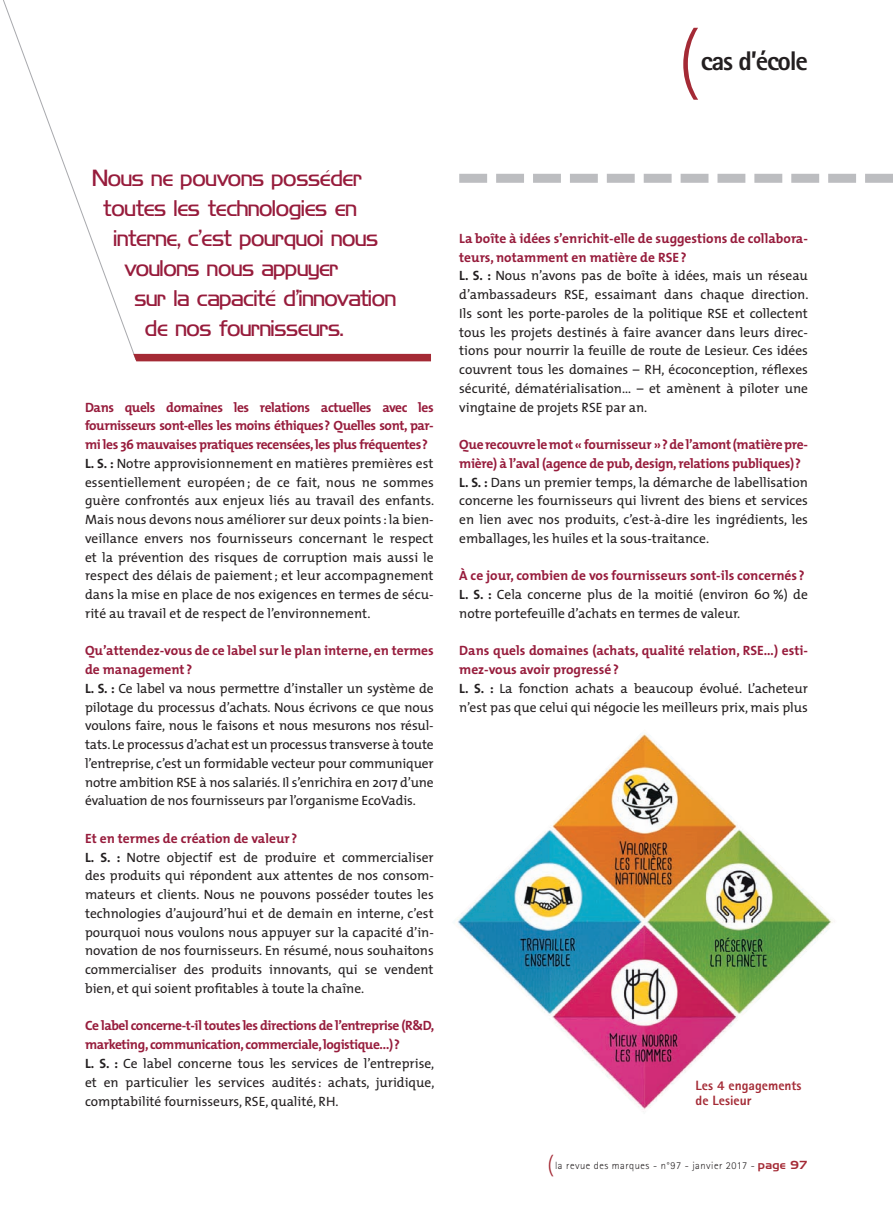
<style>
.page{position:relative;width:893px;height:1212px;background:#fff}
.page>*{position:absolute;margin:0;border:0;box-sizing:border-box;transform-origin:0 0}
.t1{font:300 75px "The Mix";color:#a42a35}
.t2{font:800 27px "Rotis Sans Serif";letter-spacing:-.05em;color:#231f20}
.t3{font:21px "Hancock Park Light Laser";letter-spacing:-.01em;color:#971c3c}
.t4{font:13.5px/18.8px "The Mix";color:#231f20}
.t5{font:800 13.5px/14.9px "Rotis Sans Serif";color:#a42a35}
.t6{font:300 10.5px "Rotis Sans Serif";letter-spacing:.05em;color:#231f20}
.s1{font-weight:700;color:#971c3c}
.s2{font-weight:700}
.s3{font-family:"The Mix";font-size:22.5px;color:#a42a35}
.s4{font-family:"Hancock Park Laser";font-weight:400;color:#a42a35}
</style>
<div class="page">
<svg style="left:459px;top:174px;width:434px;height:9px"></svg>
<svg style="left:3px;top:0;width:134px;height:354px"></svg>
<div style="left:133px;top:354px;width:298px;height:7px;background:#a42a35"></div>
<img style="left:457px;top:734px;width:376px;height:376px">
<h1 class="t1" style="left:677px;top:-2px;width:24px">(</h1>
<h2 class="t2" style="left:701px;top:44px;width:108px">cas d’école</h2>
<h3 class="t3" style="left:93px;top:168px;width:271px">Nous ne pouvons posséder</h3>
<h3 class="t3" style="left:104px;top:198px;width:255px">toutes les technologies en</h3>
<h3 class="t3" style="left:114px;top:228px;width:266px">interne, c’est pourquoi nous</h3>
<h3 class="t3" style="left:125px;top:258px;width:216px">voulons nous appuyer</h3>
<h3 class="t3" style="left:135px;top:288px;width:263px">sur la capacité d’innovation</h3>
<h3 class="t3" style="left:146px;top:318px;width:200px">de nos fournisseurs.</h3>
<p class="t4" style="left:85px;top:397px;width:351px"><span class="s1">Dans quels domaines les relations actuelles avec les fournisseurs sont-elles les moins éthiques? Quelles sont, par&shy;mi les 36 mauvaises pratiques recensées,les plus fréquentes?<br></span><span class="s2">L. S. :</span> Notre approvisionnement en matières premières est essentiellement européen; de ce fait, nous ne sommes guère confrontés aux enjeux liés au travail des enfants.<br>Mais nous devons nous améliorer sur deux points : la bien&shy;veillance envers nos fournisseurs concernant le respect et la prévention des risques de corruption mais aussi le respect des délais de paiement; et leur accompagnement dans la mise en place de nos exigences en termes de sécu&shy;rité au travail et de respect de l’environnement.</p>
<p class="t4" style="left:85px;top:641px;width:350px"><span class="s1">Qu’attendez-vous de ce label sur le plan interne, en termes de management ?<br></span><span class="s2">L. S. :</span> Ce label va nous permettre d’installer un système de pilotage du processus d’achats. Nous écrivons ce que nous voulons faire, nous le faisons et nous mesurons nos résul&shy;tats. Le processus d’achat est un processus transverse à toute l’entreprise, c’est un formidable vecteur pour communiquer notre ambition RSE à nos salariés. Il s’enrichira en 2017 d’une évaluation de nos fournisseurs par l’organisme EcoVadis.</p>
<p class="t4" style="left:85px;top:828px;width:350px"><span class="s1">Et en termes de création de valeur ?<br></span><span class="s2">L. S. :</span> Notre objectif est de produire et commercialiser des produits qui répondent aux attentes de nos consom&shy;mateurs et clients. Nous ne pouvons posséder toutes les technologies d’aujourd’hui et de demain en interne, c’est pourquoi nous voulons nous appuyer sur la capacité d’in&shy;novation de nos fournisseurs. En résumé, nous souhaitons commercialiser des produits innovants, qui se vendent bien, et qui soient profitables à toute la chaîne.</p>
<p class="t4" style="left:85px;top:1016px;width:351px"><span class="s1">Ce label concerne-t-il toutes les directions de l’entreprise (R&amp;D, marketing, communication, commerciale,logistique…)?<br></span><span class="s2">L. S. :</span> Ce label concerne tous les services de l’entreprise, et en particulier les services audités : achats, juridique, comptabilité fournisseurs, RSE, qualité, RH.</p>
<p class="t4" style="left:459px;top:228px;width:351px"><span class="s1">La boîte à idées s’enrichit-elle de suggestions de collabora&shy;teurs, notamment en matière de RSE ?<br></span><span class="s2">L. S. :</span> Nous n’avons pas de boîte à idées, mais un réseau d’ambassadeurs RSE, essaimant dans chaque direction.<br>Ils sont les porte-paroles de la politique RSE et collectent tous les projets destinés à faire avancer dans leurs direc&shy;tions pour nourrir la feuille de route de Lesieur. Ces idées couvrent tous les domaines – RH, écoconception, réflexes sécurité, dématérialisation… – et amènent à piloter une vingtaine de projets RSE par an.</p>
<p class="t4" style="left:459px;top:435px;width:350px"><span class="s1">Querecouvrelemot« fournisseur »?del’amont(matièrepre&shy;mière) à l’aval (agence de pub,design,relations publiques)?<br></span><span class="s2">L. S. :</span> Dans un premier temps, la démarche de labellisation concerne les fournisseurs qui livrent des biens et services en lien avec nos produits, c’est-à-dire les ingrédients, les emballages, les huiles et la sous-traitance.</p>
<p class="t4" style="left:459px;top:566px;width:350px"><span class="s1">À ce jour, combien de vos fournisseurs sont-ils concernés ?<br></span><span class="s2">L. S. :</span> Cela concerne plus de la moitié (environ 60 %) de notre portefeuille d’achats en termes de valeur.</p>
<p class="t4" style="left:459px;top:641px;width:350px"><span class="s1">Dans quels domaines (achats, qualité relation, RSE…) esti&shy;mez-vous avoir progressé?<br></span><span class="s2">L. S. :</span> La fonction achats a beaucoup évolué. L’acheteur n’est pas que celui qui négocie les meilleurs prix, mais plus</p>
<p class="t5" style="left:696px;top:1078px;width:107px">Les 4 engagements de Lesieur</p>
<p class="t6" style="left:547px;top:1159px;width:262px"><span class="s3">(</span>la revue des marques - n°97 - janvier 2017 - <span class="s4">page 97</span></p>
</div>
